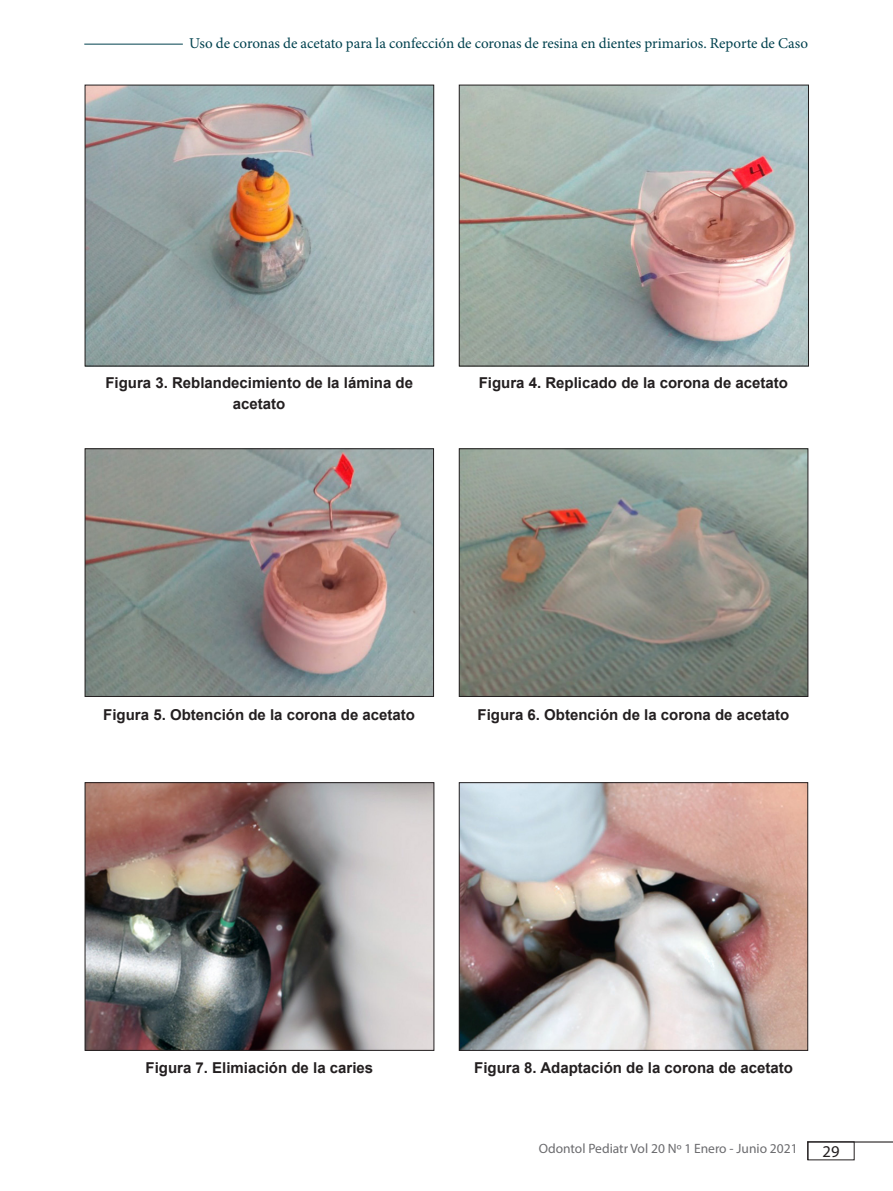
<style>
.page{position:relative;width:893px;height:1191px;background:#fff}
.page>*{position:absolute;margin:0;border:0;box-sizing:border-box;transform-origin:0 0}
.t1{font:16.5px "Myriad Pro";color:#231f20}
.Texto_figura{font:700 15px/21px "Arial";color:#231f20;text-align:center}
.Texto_figura-2{font:15px "Minion Pro";color:#00414e}
.t2{font:13.5px "Myriad Pro";color:#6b6b6e}
</style>
<div class="page">
<img style="left:87px;top:87px;width:345px;height:277px">
<div style="left:85px;top:85px;width:349px;height:281px;border:1px solid #231f20"></div>
<img style="left:461px;top:87px;width:346px;height:277px">
<div style="left:459px;top:85px;width:350px;height:281px;border:1px solid #231f20"></div>
<img style="left:87px;top:450px;width:345px;height:244px">
<div style="left:85px;top:448px;width:349px;height:248px;border:1px solid #231f20"></div>
<img style="left:461px;top:450px;width:345px;height:244px">
<div style="left:459px;top:448px;width:349px;height:248px;border:1px solid #231f20"></div>
<img style="left:87px;top:784px;width:345px;height:264px">
<div style="left:85px;top:782px;width:349px;height:268px;border:1px solid #231f20"></div>
<img style="left:461px;top:784px;width:345px;height:264px">
<div style="left:459px;top:782px;width:349px;height:268px;border:1px solid #231f20"></div>
<hr style="left:84px;top:44px;width:99px;height:1px;background:#00414e">
<svg style="left:807px;top:1142px;width:1px;height:18px"></svg>
<hr style="left:807px;top:1141px;width:86px;height:1px;background:#231f20">
<p class="Texto_figura-2" style="left:189px;top:33px;width:620px">Uso de coronas de acetato para la confección de coronas de resina en dientes primarios. Reporte de Caso</p>
<p class="Texto_figura" style="left:105px;top:373px;width:309px">Figura 3. Reblandecimiento de la lámina de acetato</p>
<p class="Texto_figura" style="left:479px;top:373px;width:311px">Figura 4. Replicado de la corona de acetato</p>
<p class="Texto_figura" style="left:103px;top:704px;width:313px">Figura 5. Obtención de la corona de acetato</p>
<p class="Texto_figura" style="left:477px;top:704px;width:313px">Figura 6. Obtención de la corona de acetato</p>
<p class="Texto_figura" style="left:146px;top:1058px;width:229px">Figura 7. Elimiación de la caries</p>
<p class="Texto_figura" style="left:474px;top:1058px;width:320px">Figura 8. Adaptación de la corona de acetato</p>
<p class="t2" style="left:539px;top:1140px;width:260px">Odontol Pediatr Vol 20 Nº 1 Enero - Junio 2021</p>
<p class="t1" style="left:823px;top:1141px;width:18px">29</p>
</div>
